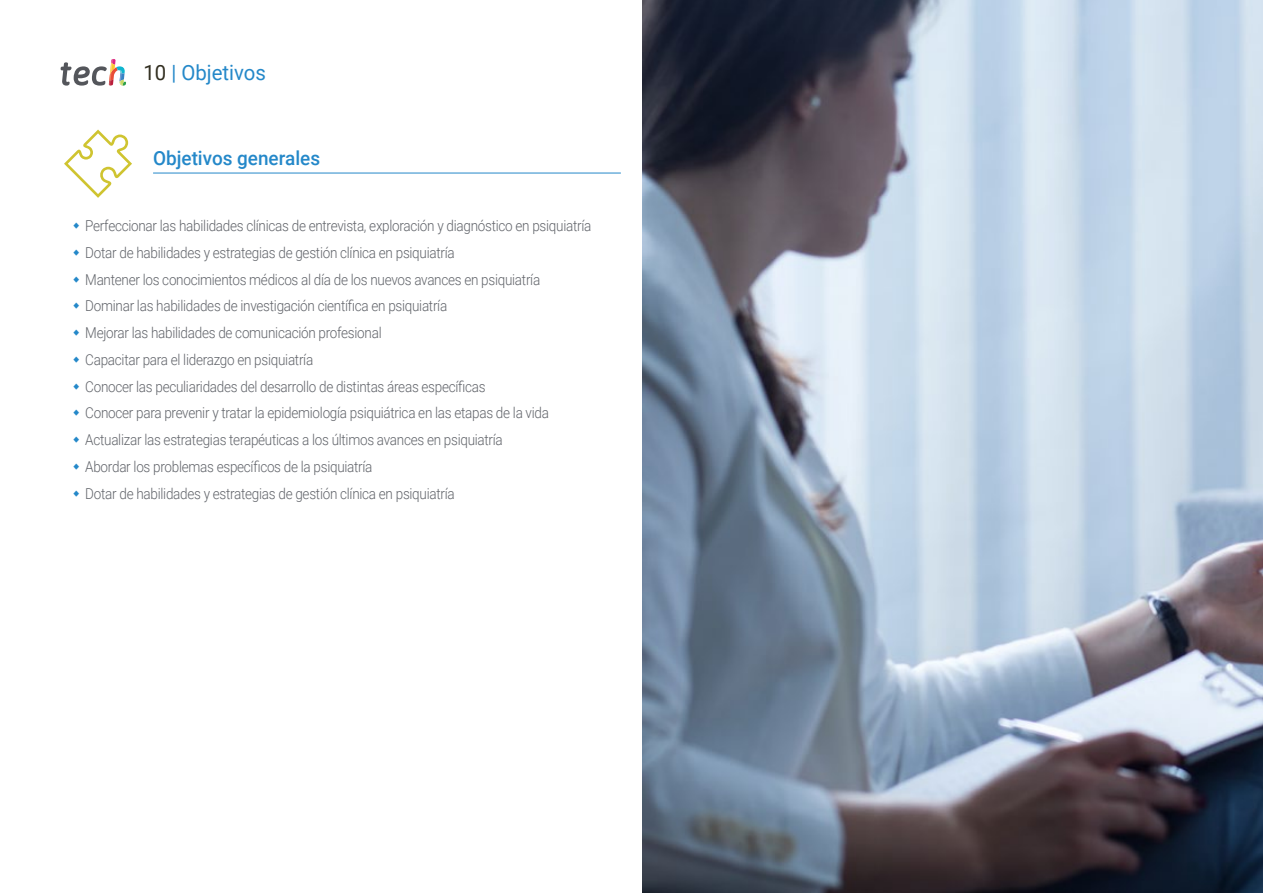
<style>
.page{position:relative;width:1263px;height:893px;background:#fff}
.page>*{position:absolute;margin:0;border:0;box-sizing:border-box;transform-origin:0 0}
.t1{font:21px "Roboto";color:#2488c9}
.t2{font:500 19.5px "Roboto";color:#2488c9}
.t3{font:300 15px/26.7px "Roboto";letter-spacing:-.02em;color:#61646a;scale:.9 1}
.s1{color:#312e20}
</style>
<div class="page">
<hr style="left:153px;top:173px;width:468px;height:1px;background:#2488c9">
<svg style="left:64px;top:130px;width:68px;height:68px"></svg>
<img style="left:642px;top:0;width:621px;height:893px">
<svg style="left:61px;top:59px;width:65px;height:27px"></svg>
<h1 class="t1" style="left:144px;top:57px;width:124px"><span class="s1">10</span> | Objetivos</h1>
<h2 class="t2" style="left:153px;top:144px;width:169px">Objetivos generales</h2>
<p class="t3" style="left:85px;top:212px;width:564px">Perfeccionar las habilidades clínicas de entrevista, exploración y diagnóstico en psiquiatría Dotar de habilidades y estrategias de gestión clínica en psiquiatría<br>Mantener los conocimientos médicos al día de los nuevos avances en psiquiatría Dominar las habilidades de investigación científica en psiquiatría<br>Mejorar las habilidades de comunicación profesional<br>Capacitar para el liderazgo en psiquiatría<br>Conocer las peculiaridades del desarrollo de distintas áreas específicas<br>Conocer para prevenir y tratar la epidemiología psiquiátrica en las etapas de la vida Actualizar las estrategias terapéuticas a los últimos avances en psiquiatría<br>Abordar los problemas específicos de la psiquiatría<br>Dotar de habilidades y estrategias de gestión clínica en psiquiatría</p>
</div>
